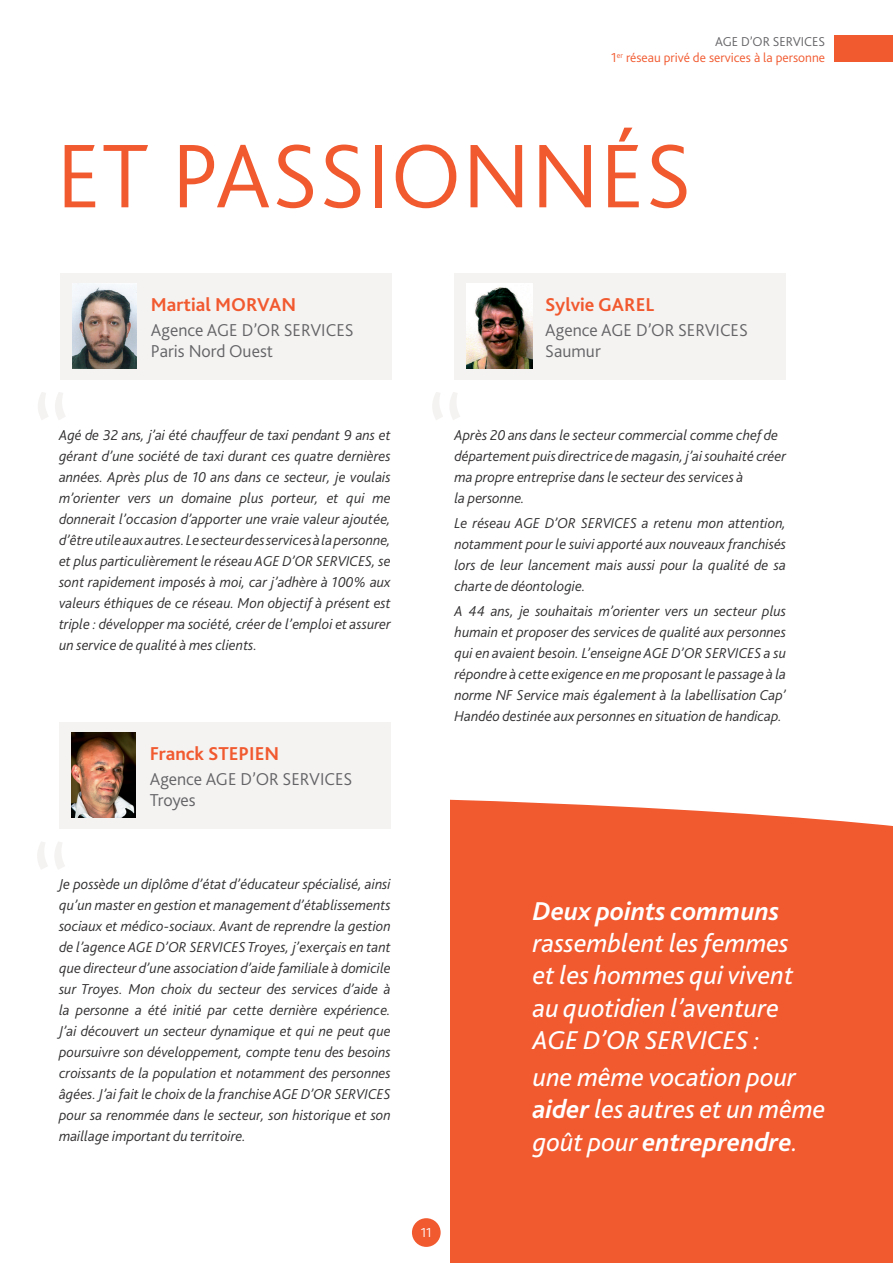
<style>
.page{position:relative;width:893px;height:1263px;background:#fff}
.page>*{position:absolute;margin:0;border:0;box-sizing:border-box;transform-origin:0 0}
.t1{font:300 94.5px "Bliss 2";color:#f1592f}
.t2{font:italic 27px/32.4px "Bliss 2";color:#fff}
.t3{font:italic 700 27px "Bliss 2";color:#fff}
.t4{font:700 19.5px "Bliss 2";color:#f1592f}
.t5{font:300 18px/21px "Bliss 2";color:#636366}
.t6{font:italic 300 15px/21px "Bliss 2";color:#312f30;text-align:justify}
.t7{font:300 13.5px/16.2px "Bliss 2";color:#f1592f;text-align:right}
.t8{font:300 13.5px "Bliss 2";color:#fff}
.s1{color:#636366}
.s2{font-weight:700}
</style>
<div class="page">
<div style="left:834px;top:36px;width:59px;height:26px;background:#f1592f"></div>
<div style="left:412px;top:1218px;width:29px;height:29px;background:#f1592f;border-radius:50%"></div>
<div style="left:450px;top:786px;width:443px;height:477px;background:#f1592f"></div>
<svg style="left:59px;top:786px;width:834px;height:43px;fill:#fff"></svg>
<div style="left:59px;top:722px;width:332px;height:106px;background:#f5f3f2"></div>
<img style="left:71px;top:733px;width:64px;height:85px">
<div style="left:454px;top:273px;width:332px;height:106px;background:#f5f3f2"></div>
<div style="left:60px;top:273px;width:332px;height:106px;background:#f5f3f2"></div>
<img style="left:73px;top:284px;width:63px;height:85px">
<img style="left:467px;top:284px;width:66px;height:85px">
<p class="t7" style="left:611px;top:33px;width:215px"><span class="s1">Age d’Or Services<br></span>1<sup>er</sup> réseau privé de services à la personne</p>
<h1 class="t1" style="left:56px;top:117px;width:401px">et pass ionn</h1>
<h1 class="t1" style="left:600px;top:117px;width:82px">és</h1>
<h3 class="t4" style="left:151px;top:292px;width:143px">Martial MO RVAN</h3>
<p class="t5" style="left:151px;top:319px;width:202px">Agence Age d’Or Services<br>Paris Nord Ouest</p>
<p class="t6" style="left:59px;top:424px;width:333px">Agé de 32 ans, j’ai été chauffeur de taxi pendant 9 ans et gérant d’une société de taxi durant ces quatre dernières années. Après plus de 10 ans dans ce secteur, je voulais m’orienter vers un domaine plus porteur, et qui me donnerait l’occasion d’apporter une vraie valeur ajoutée, d’être utile aux autres. Le secteur des services à la personne, et plus particulièrement le réseau Age d’Or Services, se sont rapidement imposés à moi, car j’adhère à 100% aux valeurs éthiques de ce réseau. Mon objectif à présent est triple : développer ma société, créer de l’emploi et assurer un service de qualité à mes clients.</p>
<h3 class="t4" style="left:150px;top:741px;width:70px">Franck STEPIEN</h3>
<p class="t5" style="left:150px;top:768px;width:202px">Agence Age d’Or Services<br>Troyes</p>
<p class="t6" style="left:59px;top:873px;width:333px;text-align:left">Je possède un diplôme d’état d’éducateur spécialisé, ainsi qu’un master en gestion et management d’établissements sociaux et médico-sociaux. Avant de reprendre la gestion de l’agence Age d’Or Services Troyes, j’exerçais en tant que directeur d’une association d’aide familiale à domicile sur Troyes. Mon choix du secteur des services d’aide à la personne a été initié par cette dernière expérience.<br>J’ai découvert un secteur dynamique et qui ne peut que poursuivre son développement, compte tenu des besoins croissants de la population et notamment des personnes âgées. J’ai fait le choix de la franchise Age d’Or Services pour sa renommée dans le secteur, son historique et son maillage important du territoire.</p>
<h3 class="t4" style="left:545px;top:292px;width:111px">Sylvie GAREL</h3>
<p class="t5" style="left:545px;top:319px;width:202px">Agence Age d’Or Services<br>Saumur</p>
<p class="t6" style="left:454px;top:424px;width:333px;text-align:left">Après 20 ans dans le secteur commercial comme chef de département puis directrice de magasin, j’ai souhaité créer ma propre entreprise dans le secteur des services à<br>la personne.</p>
<p class="t6" style="left:454px;top:512px;width:333px">Le réseau Age d’Or Services a retenu mon attention, notamment pour le suivi apporté aux nouveaux franchisés lors de leur lancement mais aussi pour la qualité de sa charte de déontologie.</p>
<p class="t6" style="left:454px;top:601px;width:333px">A 44 ans, je souhaitais m’orienter vers un secteur plus humain et proposer des services de qualité aux personnes qui en avaient besoin. L’enseigne Age d’Or Services a su répondre à cette exigence en me proposant le passage à la norme NF Service mais également à la labellisation Cap’ Handéo destinée aux personnes en situation de handicap.</p>
<p class="t8" style="left:421px;top:1224px;width:13px">11</p>
<h2 class="t3" style="left:533px;top:894px;width:248px">Deux points communs</h2>
<h2 class="t2" style="left:533px;top:927px;width:262px">rassemblent les femmes et les hommes qui vivent au quotidien l’aventure<br>AGE D’OR SERVICES :</h2>
<h2 class="t2" style="left:533px;top:1060px;width:294px">une même vocation pour <span class="s2">aider</span> les autres et un même goût pour <span class="s2">entreprendre</span>.</h2>
</div>
